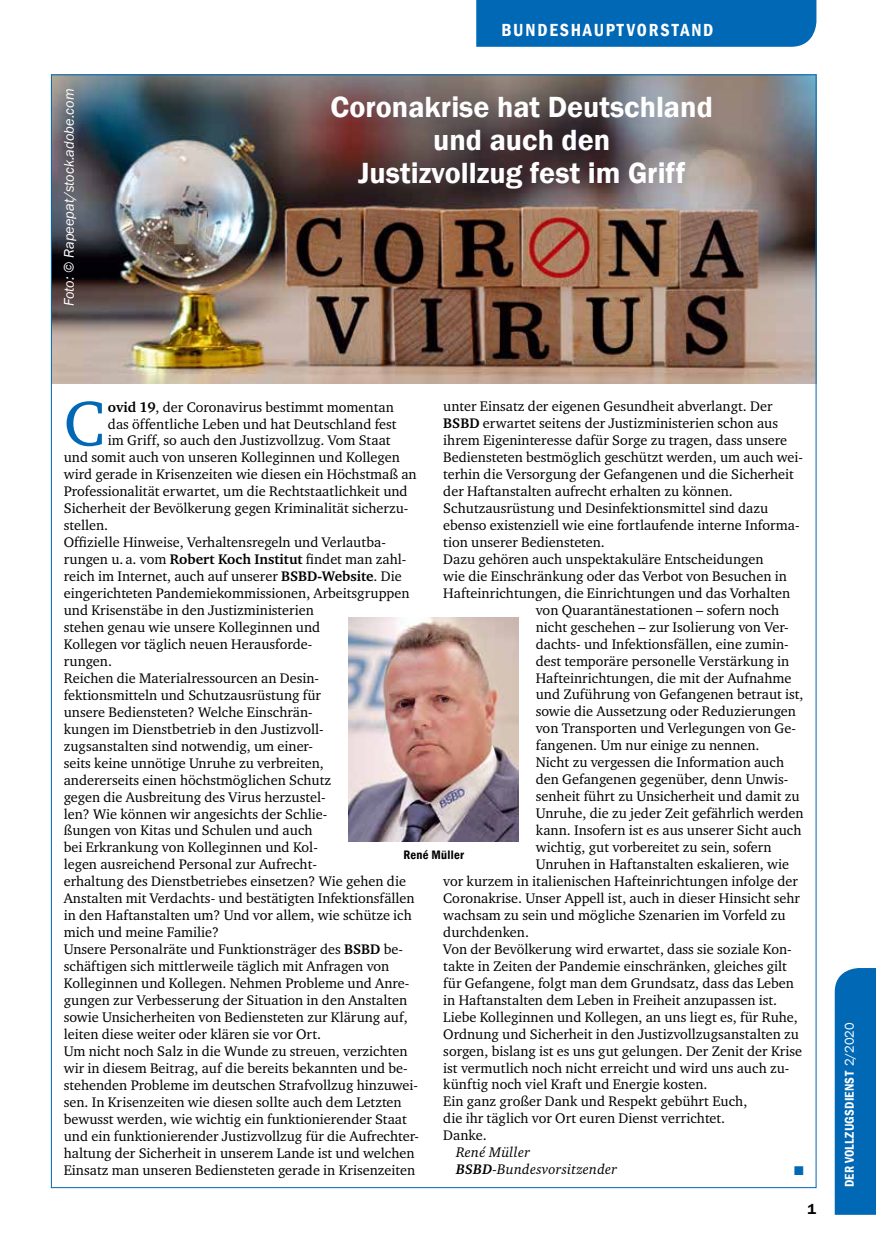
<style>
.page{position:relative;width:876px;height:1251px;background:#fff}
.page>*{position:absolute;margin:0;border:0;box-sizing:border-box;transform-origin:0 0}
.t1{font:64.8px "Charter ITC";color:#0068b5}
.t2{font:600 30px/33px "Franklin Gothic";color:#fff;text-align:center}
.t3{font:600 condensed 18px "Franklin Gothic";letter-spacing:.1em;color:#fff}
.t4{font:600 14.7px "Franklin Gothic";color:#000}
.t5{font:italic 14.4px "Franklin Gothic";color:#fff}
.t6{font:14.25px "Charter ITC";color:#000}
.t7{font:italic 14.25px "Charter ITC";letter-spacing:.015em;color:#000}
.t8{font:600 condensed 13.05px "Franklin Gothic";letter-spacing:.015em;color:#fff}
.t9{font:600 condensed 12.6px "Franklin Gothic";letter-spacing:.02em;color:#000}
.t10{font:12.6px "Zapf Dingbats";color:#0068b5}
.s1{font-weight:700}
.s2{font-weight:400;font-stretch:normal}
</style>
<div class="page">
<div style="left:835px;top:968px;width:41px;height:246px;background:#0068b5"></div>
<div style="left:476px;top:0;width:340px;height:47px;background:#0068b5"></div>
<img style="left:53px;top:76px;width:761px;height:308px">
<img style="left:349px;top:618px;width:170px;height:223px">
<p class="t5" style="left:60px;top:306px;width:219px;rotate:-90deg">Foto: © Rapeepat/stock.adobe.com</p>
<p class="t3" style="left:501px;top:18px;width:213px">BUNDESHAUPTVORSTAND</p>
<p class="t2" style="left:331px;top:91px;width:384px">Coronakrise hat Deutschland und auch den<br>Justizvollzug fest im Griff</p>
<p class="t6" style="left:443px;top:397px;width:331px">unter Einsatz der eigenen Gesundheit abverlangt. Der</p>
<p class="t6" style="left:443px;top:414px;width:336px"><span class="s1">BSBD</span> erwartet seitens der Justizministerien schon aus</p>
<p class="t6" style="left:443px;top:431px;width:345px">ihrem Eigeninteresse dafür Sorge zu tragen, dass unsere</p>
<p class="t6" style="left:443px;top:448px;width:361px">Bediensteten bestmöglich geschützt werden, um auch wei-</p>
<p class="t6" style="left:443px;top:465px;width:352px">terhin die Versorgung der Gefangenen und die Sicherheit</p>
<p class="t6" style="left:443px;top:482px;width:291px">der Haftanstalten aufrecht erhalten zu können.</p>
<p class="t6" style="left:443px;top:499px;width:326px">Schutzausrüstung und Desinfektionsmittel sind dazu</p>
<p class="t6" style="left:443px;top:516px;width:358px">ebenso existenziell wie eine fortlaufende interne Informa-</p>
<p class="t6" style="left:443px;top:533px;width:163px">tion unserer Bediensteten.</p>
<p class="t6" style="left:443px;top:550px;width:322px">Dazu gehören auch unspektakuläre Entscheidungen</p>
<p class="t6" style="left:443px;top:567px;width:345px">wie die Einschränkung oder das Verbot von Besuchen in</p>
<p class="t6" style="left:443px;top:584px;width:348px">Hafteinrichtungen, die Einrichtungen und das Vorhalten</p>
<p class="t6" style="left:536px;top:600px;width:245px">von Quarantänestationen – sofern noch</p>
<p class="t6" style="left:536px;top:617px;width:254px">nicht geschehen – zur Isolierung von Ver-</p>
<p class="t6" style="left:536px;top:634px;width:254px">dachts- und Infektionsfällen, eine zumin-</p>
<p class="t6" style="left:536px;top:651px;width:255px">dest temporäre personelle Verstärkung in</p>
<p class="t6" style="left:536px;top:668px;width:257px">Hafteinrichtungen, die mit der Aufnahme</p>
<p class="t6" style="left:536px;top:685px;width:269px">und Zuführung von Gefangenen betraut ist,</p>
<p class="t6" style="left:536px;top:702px;width:262px">sowie die Aussetzung oder Reduzierungen</p>
<p class="t6" style="left:536px;top:719px;width:262px">von Transporten und Verlegungen von Ge-</p>
<p class="t6" style="left:536px;top:736px;width:225px">fangenen. Um nur einige zu nennen.</p>
<p class="t6" style="left:536px;top:753px;width:250px">Nicht zu vergessen die Information auch</p>
<p class="t6" style="left:536px;top:770px;width:254px">den Gefangenen gegenüber, denn Unwis-</p>
<p class="t6" style="left:536px;top:787px;width:265px">senheit führt zu Unsicherheit und damit zu</p>
<p class="t6" style="left:536px;top:804px;width:269px">Unruhe, die zu jeder Zeit gefährlich werden</p>
<p class="t6" style="left:536px;top:821px;width:267px">kann. Insofern ist es aus unserer Sicht auch</p>
<p class="t6" style="left:536px;top:838px;width:237px">wichtig, gut vorbereitet zu sein, sofern</p>
<p class="t6" style="left:536px;top:855px;width:255px">Unruhen in Haftanstalten eskalieren, wie</p>
<p class="t6" style="left:443px;top:872px;width:356px">vor kurzem in italienischen Hafteinrichtungen infolge der</p>
<p class="t6" style="left:443px;top:889px;width:358px">Coronakrise. Unser Appell ist, auch in dieser Hinsicht sehr</p>
<p class="t6" style="left:443px;top:905px;width:344px">wachsam zu sein und mögliche Szenarien im Vorfeld zu</p>
<p class="t6" style="left:443px;top:922px;width:87px">durchdenken.</p>
<p class="t6" style="left:443px;top:939px;width:350px">Von der Bevölkerung wird erwartet, dass sie soziale Kon-</p>
<p class="t6" style="left:443px;top:956px;width:345px">takte in Zeiten der Pandemie einschränken, gleiches gilt</p>
<p class="t6" style="left:443px;top:973px;width:352px">für Gefangene, folgt man dem Grundsatz, dass das Leben</p>
<p class="t6" style="left:443px;top:990px;width:335px">in Haftanstalten dem Leben in Freiheit anzupassen ist.</p>
<p class="t6" style="left:443px;top:1007px;width:356px">Liebe Kolleginnen und Kollegen, an uns liegt es, für Ruhe,</p>
<p class="t6" style="left:443px;top:1024px;width:357px">Ordnung und Sicherheit in den Justizvollzugsanstalten zu</p>
<p class="t6" style="left:443px;top:1041px;width:360px">sorgen, bislang ist es uns gut gelungen. Der Zenit der Krise</p>
<p class="t6" style="left:443px;top:1058px;width:348px">ist vermutlich noch nicht erreicht und wird uns auch zu-</p>
<p class="t6" style="left:443px;top:1075px;width:266px">künftig noch viel Kraft und Energie kosten.</p>
<p class="t6" style="left:443px;top:1092px;width:306px">Ein ganz großer Dank und Respekt gebührt Euch,</p>
<p class="t6" style="left:443px;top:1109px;width:283px">die ihr täglich vor Ort euren Dienst verrichtet.</p>
<p class="t6" style="left:443px;top:1126px;width:45px">Danke.</p>
<p class="t7" style="left:456px;top:1143px;width:75px">René Müller</p>
<p class="t7" style="left:456px;top:1160px;width:163px"><span class="s1">BSBD</span>-Bundesvorsitzender</p>
<p class="t10" style="left:794px;top:1164px;width:11px">■</p>
<p class="t1" style="left:64px;top:383px;width:42px">C</p>
<p class="t6" style="left:108px;top:398px;width:287px"><span class="s1">ovid 19</span>, der Coronavirus bestimmt momentan</p>
<p class="t6" style="left:108px;top:414px;width:290px">das öffentliche Leben und hat Deutschland fest</p>
<p class="t6" style="left:108px;top:431px;width:284px">im Griff, so auch den Justizvollzug. Vom Staat</p>
<p class="t6" style="left:64px;top:448px;width:337px">und somit auch von unseren Kolleginnen und Kollegen</p>
<p class="t6" style="left:64px;top:465px;width:354px">wird gerade in Krisenzeiten wie diesen ein Höchstmaß an</p>
<p class="t6" style="left:64px;top:482px;width:345px">Professionalität erwartet, um die Rechtstaatlichkeit und</p>
<p class="t6" style="left:64px;top:499px;width:346px">Sicherheit der Bevölkerung gegen Kriminalität sicherzu-</p>
<p class="t6" style="left:64px;top:516px;width:46px">stellen.</p>
<p class="t6" style="left:64px;top:533px;width:324px">Offizielle Hinweise, Verhaltensregeln und Verlautba-</p>
<p class="t6" style="left:64px;top:550px;width:344px">rungen u.a. vom <span class="s1">Robert Koch Institut</span> findet man zahl-</p>
<p class="t6" style="left:64px;top:567px;width:339px">reich im Internet, auch auf unserer <span class="s1">BSBD-Website</span>. Die</p>
<p class="t6" style="left:64px;top:584px;width:347px">eingerichteten Pandemiekommissionen, Arbeitsgruppen</p>
<p class="t6" style="left:64px;top:601px;width:252px">und Krisenstäbe in den Justizministerien</p>
<p class="t6" style="left:64px;top:618px;width:258px">stehen genau wie unsere Kolleginnen und</p>
<p class="t6" style="left:64px;top:635px;width:250px">Kollegen vor täglich neuen Herausforde-</p>
<p class="t6" style="left:64px;top:652px;width:50px">rungen.</p>
<p class="t6" style="left:64px;top:669px;width:257px">Reichen die Materialressourcen an Desin-</p>
<p class="t6" style="left:64px;top:686px;width:259px">fektionsmitteln und Schutzausrüstung für</p>
<p class="t6" style="left:64px;top:702px;width:250px">unsere Bediensteten? Welche Einschrän-</p>
<p class="t6" style="left:64px;top:719px;width:262px">kungen im Dienstbetrieb in den Justizvoll-</p>
<p class="t6" style="left:64px;top:736px;width:251px">zugsanstalten sind notwendig, um einer-</p>
<p class="t6" style="left:64px;top:753px;width:262px">seits keine unnötige Unruhe zu verbreiten,</p>
<p class="t6" style="left:64px;top:770px;width:269px">andererseits einen höchstmöglichen Schutz</p>
<p class="t6" style="left:64px;top:787px;width:263px">gegen die Ausbreitung des Virus herzustel-</p>
<p class="t6" style="left:64px;top:804px;width:265px">len? Wie können wir angesichts der Schlie-</p>
<p class="t6" style="left:64px;top:821px;width:250px">ßungen von Kitas und Schulen und auch</p>
<p class="t6" style="left:64px;top:838px;width:256px">bei Erkrankung von Kolleginnen und Kol-</p>
<p class="t6" style="left:64px;top:855px;width:255px">legen ausreichend Personal zur Aufrecht-</p>
<p class="t6" style="left:64px;top:872px;width:344px">erhaltung des Dienstbetriebes einsetzen? Wie gehen die</p>
<p class="t6" style="left:64px;top:889px;width:352px">Anstalten mit Verdachts- und bestätigten Infektionsfällen</p>
<p class="t6" style="left:64px;top:906px;width:350px">in den Haftanstalten um? Und vor allem, wie schütze ich</p>
<p class="t6" style="left:64px;top:923px;width:157px">mich und meine Familie?</p>
<p class="t6" style="left:64px;top:940px;width:341px">Unsere Personalräte und Funktionsträger des <span class="s1">BSBD</span> be-</p>
<p class="t6" style="left:64px;top:957px;width:327px">schäftigen sich mittlerweile täglich mit Anfragen von</p>
<p class="t6" style="left:64px;top:974px;width:347px">Kolleginnen und Kollegen. Nehmen Probleme und Anre-</p>
<p class="t6" style="left:64px;top:991px;width:345px">gungen zur Verbesserung der Situation in den Anstalten</p>
<p class="t6" style="left:64px;top:1007px;width:345px">sowie Unsicherheiten von Bediensteten zur Klärung auf,</p>
<p class="t6" style="left:64px;top:1024px;width:259px">leiten diese weiter oder klären sie vor Ort.</p>
<p class="t6" style="left:64px;top:1041px;width:345px">Um nicht noch Salz in die Wunde zu streuen, verzichten</p>
<p class="t6" style="left:64px;top:1058px;width:345px">wir in diesem Beitrag, auf die bereits bekannten und be-</p>
<p class="t6" style="left:64px;top:1075px;width:356px">stehenden Probleme im deutschen Strafvollzug hinzuwei-</p>
<p class="t6" style="left:64px;top:1092px;width:339px">sen. In Krisenzeiten wie diesen sollte auch dem Letzten</p>
<p class="t6" style="left:64px;top:1109px;width:345px">bewusst werden, wie wichtig ein funktionierender Staat</p>
<p class="t6" style="left:64px;top:1126px;width:357px">und ein funktionierender Justizvollzug für die Aufrechter-</p>
<p class="t6" style="left:64px;top:1143px;width:352px">haltung der Sicherheit in unserem Lande ist und welchen</p>
<p class="t6" style="left:64px;top:1160px;width:353px">Einsatz man unseren Bediensteten gerade in Krisenzeiten</p>
<p class="t9" style="left:404px;top:846px;width:62px">René Müller</p>
<p class="t4" style="left:808px;top:1200px;width:10px">1</p>
<p class="t8" style="left:841px;top:1186px;width:166px;rotate:-90deg">DER VOLLZUGSDIENST <span class="s2">2/2020</span></p>
</div>
